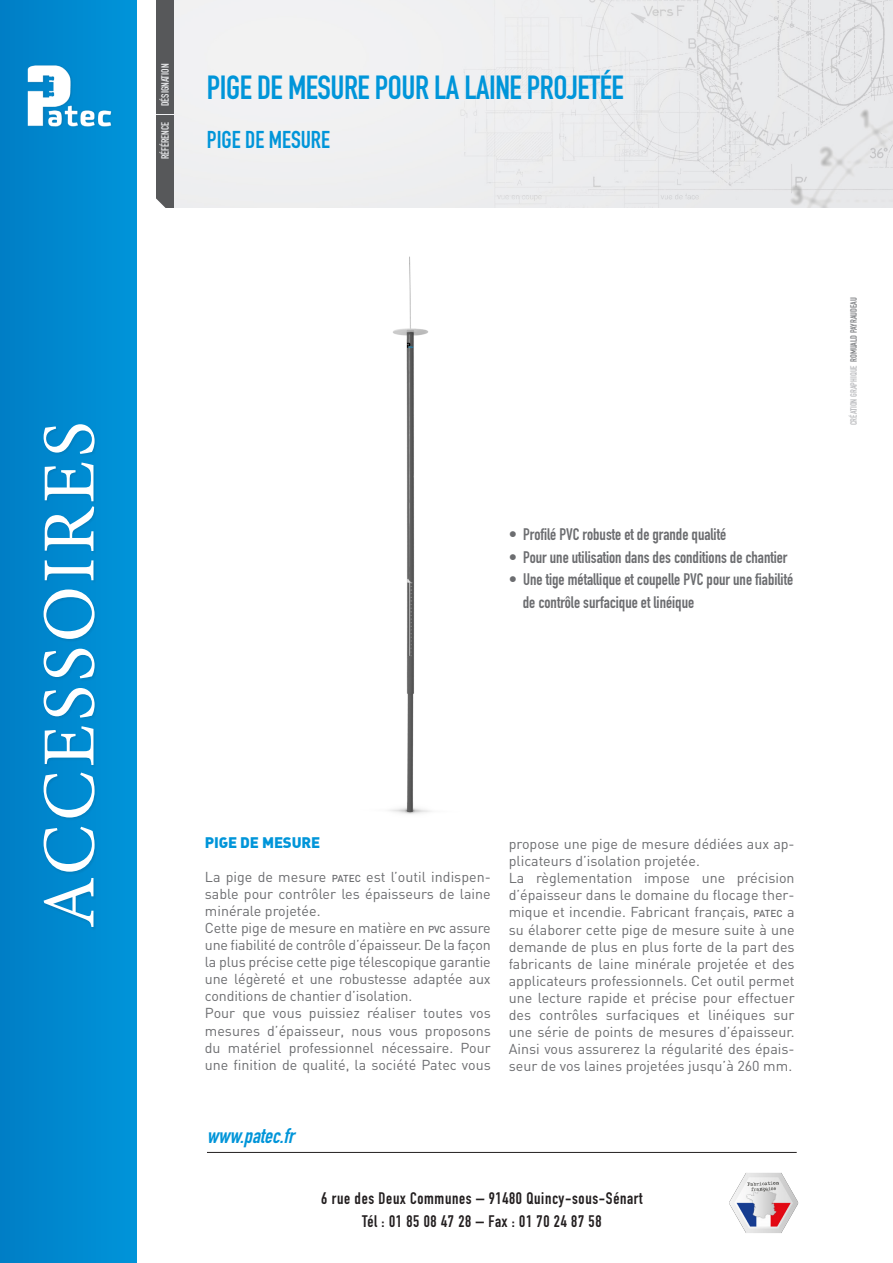
<style>
.page{position:relative;width:893px;height:1263px;background:#fff}
.page>*{position:absolute;margin:0;border:0;box-sizing:border-box;transform-origin:0 0}
.t1{font:75px "Minion Pro";letter-spacing:.05em;color:#fff}
.t2{font:33px "DIN Engschrift Std";letter-spacing:-.015em;color:#0095d9}
.t3{font:24px "DIN Engschrift Std";color:#0095d9}
.t4{font:italic 21px "DIN Engschrift Std";color:#0095d9}
.t5{font:16.5px/22.5px "DIN Engschrift Std";color:#6c6d70}
.t6{font:16.5px "DIN Engschrift Std";letter-spacing:.04em;color:#231f20}
.t7{font:900 15px "DIN Alternate";letter-spacing:-.01em;color:#0095d9}
.t8{font:14.25px/17.1px "DIN";color:#6c6d70;text-align:justify}
.t9{font:10.5px "DIN Engschrift Std";color:#e6e7e9}
.t10{font:9px "DIN Engschrift Std";color:#bcbdc0}
.s1{color:#808285}
.s2{font-weight:500;font-size:10.05px}
</style>
<div class="page">
<div style="left:0;top:0;width:136px;height:1263px;background:#0089cf"></div>
<div style="left:44px;top:424px;width:54px;height:507px;background:#231f20;opacity:.1"></div>
<img style="left:27px;top:65px;width:85px;height:62px">
<img style="left:156px;top:0;width:737px;height:208px">
<div style="left:156px;top:115px;width:18px;height:93px;background:#57585a"></div>
<div style="left:156px;top:0;width:18px;height:114px;background:#57585a"></div>
<hr style="left:207px;top:1152px;width:590px;height:1px;background:#231f20">
<svg style="left:156px;top:198px;width:10px;height:10px"></svg>
<img style="left:729px;top:1172px;width:70px;height:61px">
<img style="left:389px;top:256px;width:42px;height:558px">
<h1 class="t1" style="left:19px;top:928px;width:508px;rotate:-90deg">ACCESSOIRES</h1>
<p class="t9" style="left:159px;top:106px;width:44px;rotate:-90deg">DÉSIGNATION</p>
<p class="t9" style="left:159px;top:159px;width:39px;rotate:-90deg">RÉFÉRENCE</p>
<p class="t2" style="left:207px;top:68px;width:418px">PIGE DE MESURE POUR LA LAINE PROJETÉE</p>
<p class="t3" style="left:207px;top:126px;width:125px">PIGE DE MESURE</p>
<p class="t5" style="left:509px;top:523px;width:219px">• Profilé PVC robuste et de grande qualité</p>
<p class="t5" style="left:509px;top:546px;width:280px">• Pour une utilisation dans des conditions de chantier</p>
<p class="t5" style="left:523px;top:568px;width:272px;text-indent:-14px">• Une tige métallique et coupelle PVC pour une fiabilité de contrôle surfacique et linéique</p>
<p class="t10" style="left:848px;top:425px;width:130px;rotate:-90deg">CRÉATION GRAPHIQUE <span class="s1">ROMUALD PAYRAUDEAU</span></p>
<p class="t7" style="left:205px;top:833px;width:117px">PIGE DE MESURE</p>
<p class="t8" style="left:205px;top:868px;width:287px">La pige de mesure <span class="s2">PATEC</span> est l’outil indispen&shy;sable pour contrôler les épaisseurs de laine minérale projetée.</p>
<p class="t8" style="left:205px;top:919px;width:287px">Cette pige de mesure en matière en <span class="s2">PVC</span> assure une fiabilité de contrôle d’épaisseur. De la façon la plus précise cette pige télescopique garantie une légèreté et une robustesse adaptée aux conditions de chantier d’isolation.</p>
<p class="t8" style="left:205px;top:1004px;width:287px">Pour que vous puissiez réaliser toutes vos mesures d’épaisseur, nous vous proposons du matériel professionnel nécessaire. Pour une finition de qualité, la société Patec vous</p>
<p class="t8" style="left:509px;top:835px;width:287px">propose une pige de mesure dédiées aux ap&shy;plicateurs d’isolation projetée.</p>
<p class="t8" style="left:509px;top:869px;width:287px">La règlementation impose une précision d’épaisseur dans le domaine du flocage ther&shy;mique et incendie. Fabricant français, <span class="s2">PATEC</span> a su élaborer cette pige de mesure suite à une demande de plus en plus forte de la part des fabricants de laine minérale projetée et des applicateurs professionnels. Cet outil permet une lecture rapide et précise pour effectuer des contrôles surfaciques et linéiques sur une série de points de mesures d’épaisseur.<br>Ainsi vous assurerez la régularité des épais&shy;seur de vos laines projetées jusqu’à 260 mm.</p>
<p class="t4" style="left:207px;top:1124px;width:94px">www.patec.fr</p>
<p class="t6" style="left:321px;top:1189px;width:323px">6 rue des Deux Communes – 91480 Quincy-sous-Sénart</p>
<p class="t6" style="left:362px;top:1211px;width:241px">Tél : 01 85 08 47 28 – Fax : 01 70 24 87 58</p>
</div>
